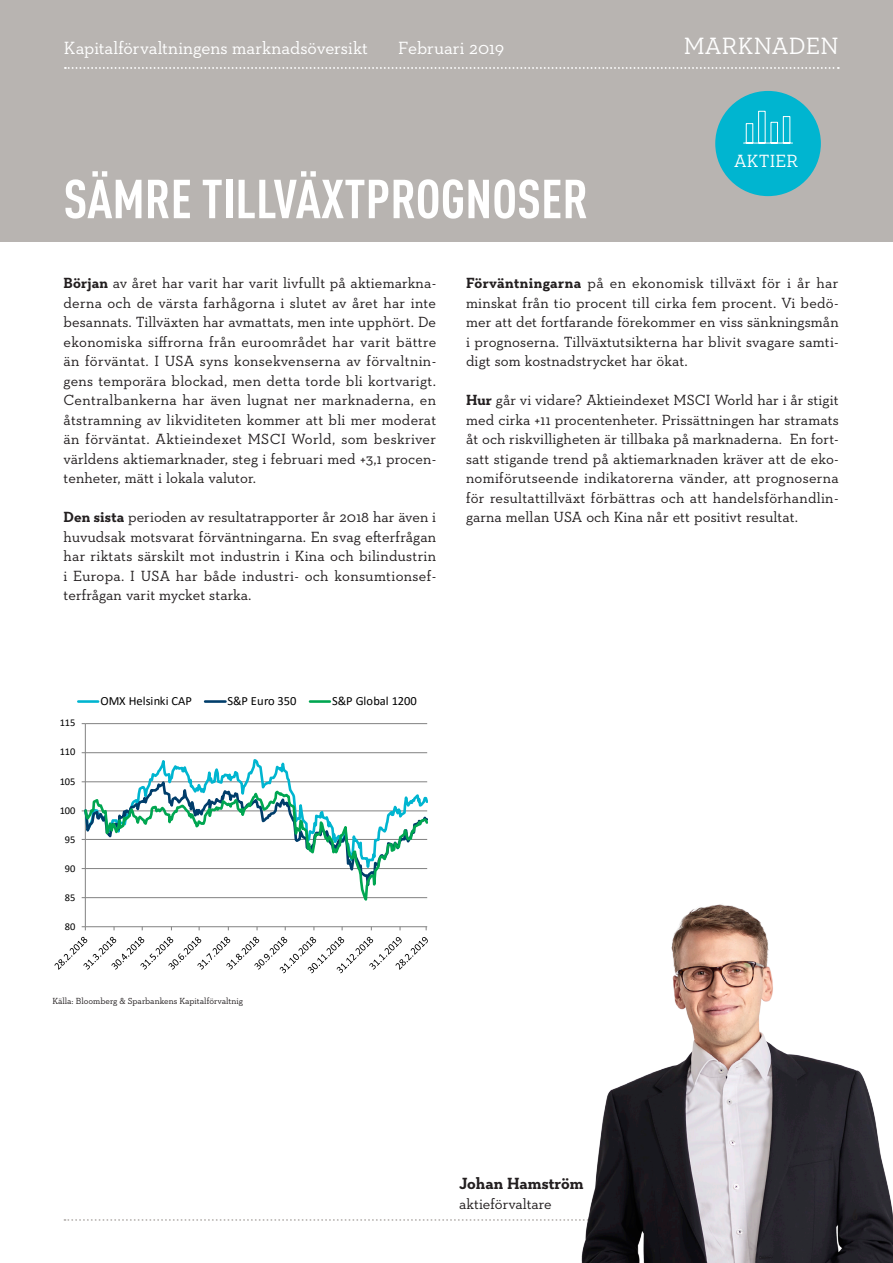
<style>
.page{position:relative;width:893px;height:1263px;background:#fff}
.page>*{position:absolute;margin:0;border:0;box-sizing:border-box;transform-origin:0 0}
.OTSIKKO{font:700 condensed 54px "DIN Offc Pro";color:#fff}
.headerin_yläteksti_o{font:24px "Neutraface Slab Text";letter-spacing:.01em;color:#fff}
.t1{font:18px "Neutraface Slab Text";color:#fff}
.allekirjoitus{font:700 16.5px "Neutraface Slab Text";color:#231f20}
.LEIPIS{font:15px/19.5px "Neutraface Slab Text";letter-spacing:.005em;color:#231f20;text-align:justify}
.t2{font:12.45px "Calibri";color:#000}
.t3{font:10.35px "Calibri";letter-spacing:-.005em;color:#000}
.t4{font:9px "Neutraface Slab Text";color:#231f20}
.s1{font-weight:700}
</style>
<div class="page">
<svg style="left:64px;top:1219px;width:470px;height:2px"></svg>
<div style="left:0;top:0;width:893px;height:242px;background:#b8b4b1"></div>
<div style="left:715px;top:91px;width:106px;height:105px;background:#00b5d0;border-radius:50%"></div>
<svg style="left:743px;top:111px;width:50px;height:33px"></svg>
<img style="left:536px;top:904px;width:357px;height:359px">
<hr style="left:85px;top:723px;width:342px;height:1px;background:#868686">
<hr style="left:85px;top:724px;width:1px;height:203px;background:#868686">
<hr style="left:85px;top:926px;width:342px;height:1px;background:#868686">
<svg style="left:85px;top:747px;width:343px;height:26px"></svg>
<svg style="left:85px;top:773px;width:343px;height:14px"></svg>
<svg style="left:85px;top:787px;width:343px;height:132px"></svg>
<svg style="left:54px;top:936px;width:374px;height:38px"></svg>
<hr style="left:78px;top:700px;width:20px;height:3px;background:#00b5d0">
<hr style="left:205px;top:700px;width:20px;height:3px;background:#003d6b">
<hr style="left:310px;top:700px;width:20px;height:3px;background:#00a651">
<svg style="left:65px;top:67px;width:774px;height:2px"></svg>
<p class="t1" style="left:64px;top:37px;width:306px">Kapitalförvaltningens marknadsöversikt</p>
<p class="t1" style="left:398px;top:37px;width:108px">Februari 2019</p>
<p class="OTSIKKO" style="left:64px;top:159px;width:526px">SÄMRE TILLVÄXTPROGNOSER</p>
<p class="headerin_yläteksti_o" style="left:684px;top:31px;width:157px">MARKNADEN</p>
<p class="t1" style="left:734px;top:150px;width:66px">AKTIER</p>
<p class="LEIPIS" style="left:64px;top:273px;width:374px"><span class="s1">Början</span> av året har varit har varit livfullt på aktiemarkna&shy;derna och de värsta farhågorna i slutet av året har inte besannats. Tillväxten har avmattats, men inte upphört. De ekonomiska siffrorna från euroområdet har varit bättre än förväntat. I USA syns konsekvenserna av förvaltnin&shy;gens temporära blockad, men detta torde bli kortvarigt.<br>Centralbankerna har även lugnat ner marknaderna, en åtstramning av likviditeten kommer att bli mer moderat än förväntat. Aktieindexet MSCI World, som beskriver världens aktiemarknader, steg i februari med +3,1 procen&shy;tenheter, mätt i lokala valutor.</p>
<p class="LEIPIS" style="left:64px;top:507px;width:374px"><span class="s1">Den sista</span> perioden av resultatrapporter år 2018 har även i huvudsak motsvarat förväntningarna. En svag efterfrågan har riktats särskilt mot industrin i Kina och bilindustrin i Europa. I USA har både industri- och konsumtionsef&shy;terfrågan varit mycket starka.</p>
<p class="LEIPIS" style="left:466px;top:273px;width:374px"><span class="s1">Förväntningarna</span> på en ekonomisk tillväxt för i år har minskat från tio procent till cirka fem procent. Vi bedö&shy;mer att det fortfarande förekommer en viss sänkningsmån i prognoserna. Tillväxtutsikterna har blivit svagare samti&shy;digt som kostnadstrycket har ökat.</p>
<p class="LEIPIS" style="left:466px;top:390px;width:374px"><span class="s1">Hur</span> går vi vidare? Aktieindexet MSCI World har i år stigit med cirka +11 procentenheter. Prissättningen har stramats åt och riskvilligheten är tillbaka på marknaderna. En fort&shy;satt stigande trend på aktiemarknaden kräver att de eko&shy;nomiförutseende indikatorerna vänder, att prognoserna för resultattillväxt förbättras och att handelsförhandlin&shy;garna mellan USA och Kina når ett positivt resultat.</p>
<p class="t3" style="left:60px;top:716px;width:17px">115</p>
<p class="t3" style="left:60px;top:745px;width:17px">110</p>
<p class="t3" style="left:60px;top:774px;width:17px">105</p>
<p class="t3" style="left:60px;top:803px;width:17px">100</p>
<p class="t3" style="left:65px;top:832px;width:12px">95</p>
<p class="t3" style="left:65px;top:861px;width:12px">90</p>
<p class="t3" style="left:65px;top:890px;width:12px">85</p>
<p class="t3" style="left:65px;top:919px;width:12px">80</p>
<p class="t2" style="left:100px;top:692px;width:93px">OMX Helsinki CAP</p>
<p class="t2" style="left:227px;top:692px;width:70px">S&amp;P Euro 350</p>
<p class="t2" style="left:332px;top:692px;width:86px">S&amp;P Global 1200</p>
<p class="t4" style="left:52px;top:995px;width:192px">Källa: Bloomberg &amp; Sparbankens Kapitalförvaltnig</p>
<p class="allekirjoitus" style="left:459px;top:1173px;width:126px">Johan Hamström</p>
<p class="LEIPIS" style="left:459px;top:1194px;width:94px">aktieförvaltare</p>
</div>
